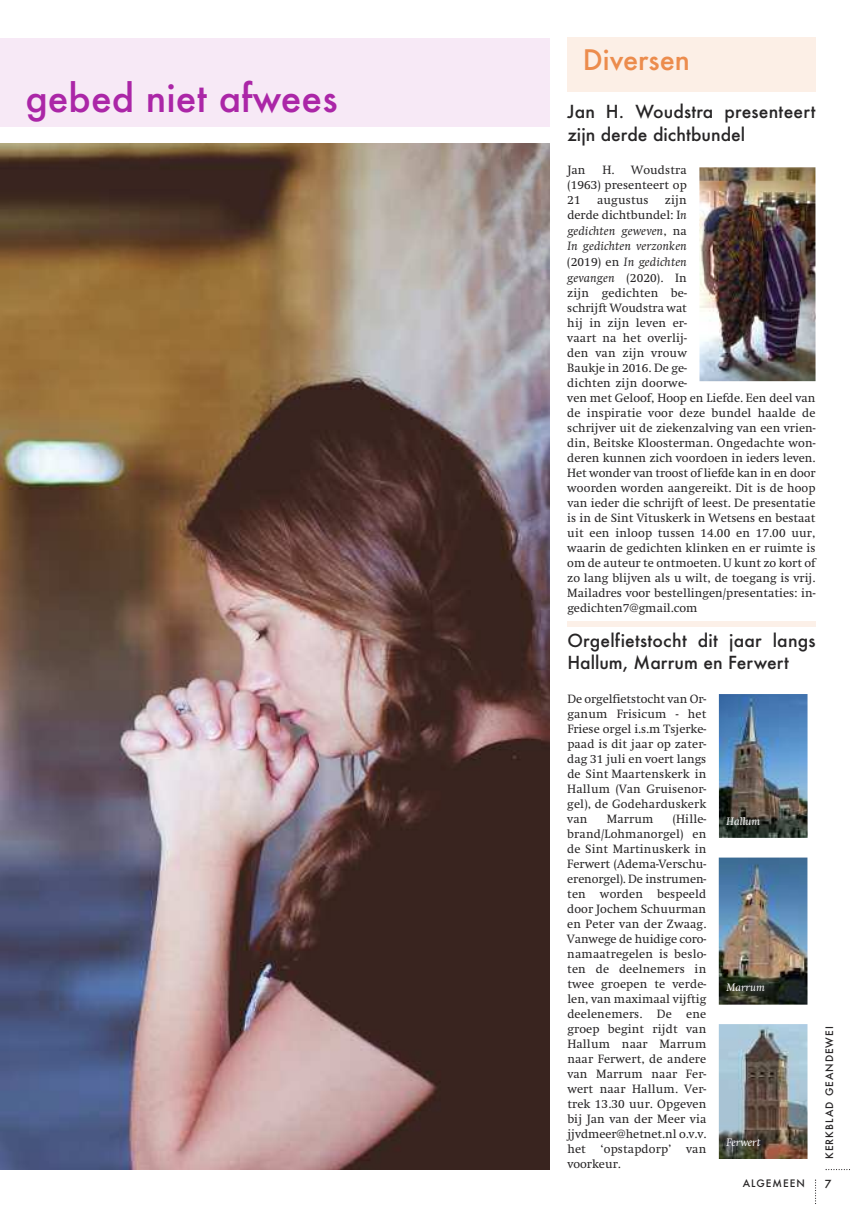
<style>
.page{position:relative;width:851px;height:1205px;background:#fff}
.page>*{position:absolute;margin:0;border:0;box-sizing:border-box;transform-origin:0 0}
.t1{font:500 37.5px "Futura";color:#ab26a7}
.t2{font:500 27.5px "Futura";color:#ec8c4d}
.t3{font:500 17.5px/22.8px "Futura";letter-spacing:.01em;color:#272526}
.t4{font:12.5px/15px "Swift";color:#272526;text-align:justify}
.t5{font:italic 11.25px "Swift";color:#fff}
.t6{font:500 10.88px "Futura";color:#272526}
.t7{font:500 10px "Futura";letter-spacing:.1em;color:#272526}
.s1{font-style:italic}
</style>
<div class="page">
<img style="left:0;top:144px;width:549px;height:1025px">
<svg style="left:825px;top:1169px;width:25px;height:1px"></svg>
<svg style="left:815px;top:1179px;width:1px;height:25px"></svg>
<div style="left:567px;top:621px;width:248px;height:5px;background:#fcf0e8"></div>
<div style="left:0;top:38px;width:549px;height:88px;background:#f7e9f6"></div>
<div style="left:567px;top:38px;width:248px;height:54px;background:#fcefe6"></div>
<img style="left:699px;top:167px;width:116px;height:214px">
<img style="left:718px;top:694px;width:89px;height:144px">
<img style="left:718px;top:857px;width:89px;height:147px">
<img style="left:718px;top:1024px;width:89px;height:135px">
<h1 class="t1" style="left:25px;top:77px;width:314px">gebed niet afwees</h1>
<h2 class="t2" style="left:582px;top:44px;width:109px">Diversen</h2>
<h3 class="t3" style="left:567px;top:100px;width:250px">Jan H. Woudstra presenteert zijn derde dichtbundel</h3>
<p class="t4" style="left:567px;top:162px;width:20px">Jan</p>
<p class="t4" style="left:567px;top:162px;width:121px;text-indent:35px">H. Woudstra (1963) presenteert op 21</p>
<p class="t4" style="left:567px;top:192px;width:250px;text-align:left;text-indent:98px">zijn<br>derde dichtbundel: I<span class="s1">n<br>gedichten geweven</span>, na<br><span class="s1">In gedichten verzonken<br></span>(2019) en <span class="s1">In gedichten<br>gevangen</span> (2020). In<br>zijn gedichten be-<br>schrijft Woudstra wat<br>hij in zijn leven er-<br>vaart na het overlij-<br>den van zijn vrouw<br>Baukje in 2016. De ge-<br>dichten zijn doorwe-<br>ven met Geloof, Hoop en Liefde. Een deel van de inspiratie voor deze bundel haalde de schrijver uit de ziekenzalving van een vrien&shy;din, Beitske Kloosterman. Ongedachte won&shy;deren kunnen zich voordoen in ieders leven.<br>Het wonder van troost of liefde kan in en door woorden worden aangereikt. Dit is de hoop van ieder die schrijft of leest. De presentatie is in de Sint Vituskerk in Wetsens en bestaat uit een inloop tussen 14.00 en 17.00 uur, waarin de gedichten klinken en er ruimte is om de auteur te ontmoeten. U kunt zo kort of zo lang blijven als u wilt, de toegang is vrij.<br>Mailadres voor bestellingen/presentaties: in&shy;gedichten7@gmail.com</p>
<h3 class="t3" style="left:567px;top:629px;width:250px">Orgelfietstocht dit jaar langs<br>Hallum, Marrum en Ferwert</h3>
<p class="t4" style="left:567px;top:691px;width:140px">De orgelfietstocht van Or&shy;ganum Frisicum - het Friese orgel i.s.m Tsjerke&shy;paad is dit jaar op zater&shy;dag 31 juli en voert langs de Sint Maartenskerk in Hallum (Van Gruisenor&shy;gel), de Godeharduskerk van</p>
<p class="t4" style="left:597px;top:192px;width:53px">augustus</p>
<p class="t4" style="left:567px;top:811px;width:140px;text-indent:105px">(Hille&shy;brand/Lohmanorgel) en de Sint Martinuskerk in Ferwert (Adema-Verschu&shy;erenorgel). De instrumen&shy;ten worden bespeeld door Jochem Schuurman en Peter van der Zwaag.<br>Vanwege de huidige coro&shy;namaatregelen is beslo&shy;ten de deelnemers in twee groepen te verde&shy;len, van maximaal vijftig deelenemers. De ene groep begint rijdt van Hallum naar Marrum naar Ferwert, de andere van Marrum naar Fer&shy;wert naar Hallum. Ver&shy;trek 13.30 uur. Opgeven bij Jan van der Meer via jjvdmeer@hetnet.nl o.v.v. het ‘opstapdorp’ van voorkeur.</p>
<p class="t4" style="left:606px;top:811px;width:48px">Marrum</p>
<p class="t5" style="left:726px;top:814px;width:35px">Hallum</p>
<p class="t5" style="left:726px;top:981px;width:40px">Marrum</p>
<p class="t5" style="left:726px;top:1135px;width:35px">Ferwert</p>
<p class="t7" style="left:742px;top:1177px;width:63px">ALGEMEEN</p>
<p class="t7" style="left:823px;top:1159px;width:134px;rotate:-90deg">KERKBLAD GEANDEWEI</p>
<p class="t6" style="left:824px;top:1178px;width:8px">7</p>
</div>
